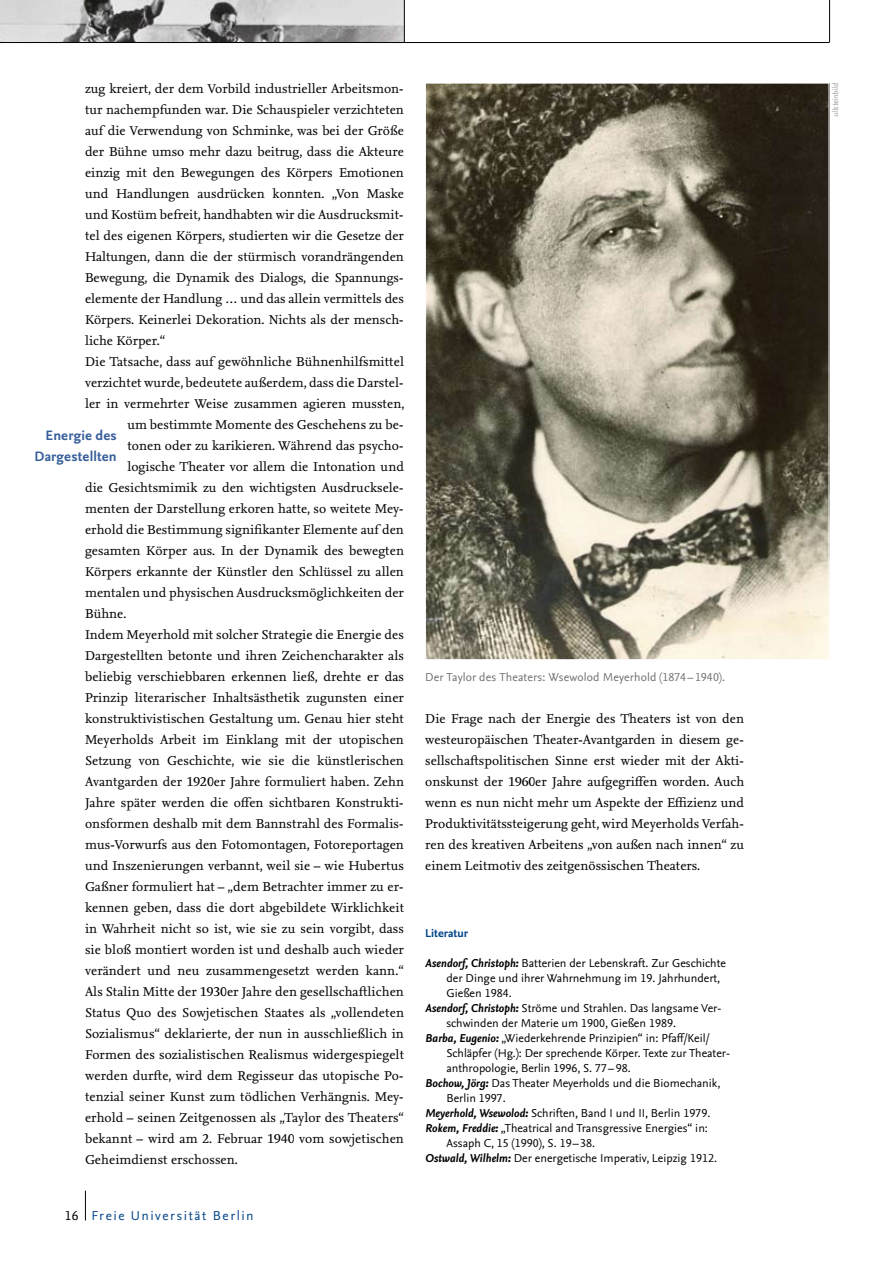
<style>
.page{position:relative;width:893px;height:1263px;background:#fff}
.page>*{position:absolute;margin:0;border:0;box-sizing:border-box;transform-origin:0 0}
.t1{font:700 14.25px/21px "Nexus Sans OT";letter-spacing:.01em;color:#365e9b;text-align:right}
.t2{font:13.5px "Nexus Sans OT";letter-spacing:.115em;color:#004489}
.t3{font:13.35px/21px "Nexus Serif TF";letter-spacing:.005em;color:#000;text-align:justify}
.t4{font:12px "Nexus Sans OT";color:#000}
.t5{font:12px "Nexus Sans OT";letter-spacing:.01em;color:#707173}
.t6{font:700 12px "Nexus Sans OT";color:#004489}
.t7{font:italic 8.25px "Nexus Sans OT";color:#9c9d9f}
.s1{color:#000}
.s2{font-weight:700;font-style:italic}
</style>
<div class="page">
<img style="left:427px;top:85px;width:400px;height:573px">
<img style="left:0;top:0;width:404px;height:42px">
<hr style="left:0;top:42px;width:829px;height:1px;background:#000">
<hr style="left:404px;top:0;width:1px;height:43px;background:#000">
<hr style="left:829px;top:0;width:1px;height:43px;background:#000">
<svg style="left:85px;top:1191px;width:1px;height:29px"></svg>
<p class="t3" style="left:85px;top:78px;width:320px">zug kreiert, der dem Vorbild industrieller Arbeitsmon-</p>
<p class="t3" style="left:85px;top:99px;width:320px">tur nachempfunden war. Die Schauspieler verzichteten</p>
<p class="t3" style="left:85px;top:120px;width:320px">auf die Verwendung von Schminke, was bei der Größe</p>
<p class="t3" style="left:85px;top:141px;width:320px">der Bühne umso mehr dazu beitrug, dass die Akteure</p>
<p class="t3" style="left:85px;top:162px;width:320px">einzig mit den Bewegungen des Körpers Emotionen</p>
<p class="t3" style="left:85px;top:183px;width:320px">und Handlungen ausdrücken konnten. „Von Maske</p>
<p class="t3" style="left:85px;top:204px;width:320px">und Kostüm befreit, handhabten wir die Ausdrucksmit-</p>
<p class="t3" style="left:85px;top:225px;width:320px">tel des eigenen Körpers, studierten wir die Gesetze der</p>
<p class="t3" style="left:85px;top:246px;width:320px">Haltungen, dann die der stürmisch vorandrängenden</p>
<p class="t3" style="left:85px;top:267px;width:319px">Bewegung, die Dynamik des Dialogs, die Spannungs-</p>
<p class="t3" style="left:85px;top:288px;width:320px">elemente der Handlung … und das allein vermittels des</p>
<p class="t3" style="left:85px;top:309px;width:320px">Körpers. Keinerlei Dekoration. Nichts als der mensch-</p>
<p class="t3" style="left:85px;top:330px;width:82px">liche Körper.“</p>
<p class="t3" style="left:85px;top:351px;width:320px">Die Tatsache, dass auf gewöhnliche Bühnenhilfsmittel</p>
<p class="t3" style="left:85px;top:372px;width:320px">verzichtet wurde, bedeutete außerdem, dass die Darstel-</p>
<p class="t3" style="left:85px;top:393px;width:321px">ler in vermehrter Weise zusammen agieren mussten,</p>
<p class="t3" style="left:127px;top:414px;width:278px">um bestimmte Momente des Geschehens zu be-</p>
<p class="t3" style="left:127px;top:435px;width:278px">tonen oder zu karikieren. Während das psycho-</p>
<p class="t3" style="left:127px;top:456px;width:278px">logische Theater vor allem die Intonation und</p>
<p class="t3" style="left:85px;top:477px;width:320px">die Gesichtsmimik zu den wichtigsten Ausdrucksele-</p>
<p class="t3" style="left:85px;top:498px;width:320px">menten der Darstellung erkoren hatte, so weitete Mey-</p>
<p class="t3" style="left:85px;top:519px;width:320px">erhold die Bestimmung signifikanter Elemente auf den</p>
<p class="t3" style="left:85px;top:540px;width:320px">gesamten Körper aus. In der Dynamik des bewegten</p>
<p class="t3" style="left:85px;top:561px;width:320px">Körpers erkannte der Künstler den Schlüssel zu allen</p>
<p class="t3" style="left:85px;top:582px;width:320px">mentalen und physischen Ausdrucksmöglichkeiten der</p>
<p class="t3" style="left:85px;top:603px;width:43px">Bühne.</p>
<p class="t3" style="left:85px;top:624px;width:320px">Indem Meyerhold mit solcher Strategie die Energie des</p>
<p class="t3" style="left:85px;top:645px;width:320px">Dargestellten betonte und ihren Zeichencharakter als</p>
<p class="t3" style="left:85px;top:666px;width:320px">beliebig verschiebbaren erkennen ließ, drehte er das</p>
<p class="t3" style="left:85px;top:687px;width:320px">Prinzip literarischer Inhaltsästhetik zugunsten einer</p>
<p class="t3" style="left:85px;top:708px;width:321px">konstruktivistischen Gestaltung um. Genau hier steht</p>
<p class="t3" style="left:85px;top:729px;width:320px">Meyerholds Arbeit im Einklang mit der utopischen</p>
<p class="t3" style="left:85px;top:750px;width:320px">Setzung von Geschichte, wie sie die künstlerischen</p>
<p class="t3" style="left:85px;top:771px;width:320px">Avantgarden der 1920er Jahre formuliert haben. Zehn</p>
<p class="t3" style="left:85px;top:792px;width:320px">Jahre später werden die offen sichtbaren Konstrukti-</p>
<p class="t3" style="left:85px;top:813px;width:320px">onsformen deshalb mit dem Bannstrahl des Formalis-</p>
<p class="t3" style="left:85px;top:834px;width:320px">mus-Vorwurfs aus den Fotomontagen, Fotoreportagen</p>
<p class="t3" style="left:85px;top:855px;width:320px">und Inszenierungen verbannt, weil sie – wie Hubertus</p>
<p class="t3" style="left:85px;top:876px;width:320px">Gaßner formuliert hat – „dem Betrachter immer zu er-</p>
<p class="t3" style="left:85px;top:897px;width:321px">kennen geben, dass die dort abgebildete Wirklichkeit</p>
<p class="t3" style="left:85px;top:918px;width:320px">in Wahrheit nicht so ist, wie sie zu sein vorgibt, dass</p>
<p class="t3" style="left:85px;top:939px;width:320px">sie bloß montiert worden ist und deshalb auch wieder</p>
<p class="t3" style="left:85px;top:960px;width:320px">verändert und neu zusammengesetzt werden kann.“</p>
<p class="t3" style="left:85px;top:981px;width:320px">Als Stalin Mitte der 1930er Jahre den gesellschaftlichen</p>
<p class="t3" style="left:85px;top:1002px;width:320px">Status Quo des Sowjetischen Staates als „vollendeten</p>
<p class="t3" style="left:85px;top:1023px;width:320px">Sozialismus“ deklarierte, der nun in ausschließlich in</p>
<p class="t3" style="left:85px;top:1044px;width:321px">Formen des sozialistischen Realismus widergespiegelt</p>
<p class="t3" style="left:85px;top:1065px;width:320px">werden durfte, wird dem Regisseur das utopische Po-</p>
<p class="t3" style="left:85px;top:1086px;width:320px">tenzial seiner Kunst zum tödlichen Verhängnis. Mey-</p>
<p class="t3" style="left:85px;top:1107px;width:320px">erhold – seinen Zeitgenossen als „Taylor des Theaters“</p>
<p class="t3" style="left:85px;top:1128px;width:320px">bekannt – wird am 2. Februar 1940 vom sowjetischen</p>
<p class="t3" style="left:85px;top:1149px;width:154px">Geheimdienst erschossen.</p>
<p class="t1" style="left:35px;top:424px;width:84px">Energie des<br>Dargestellten</p>
<p class="t2" style="left:65px;top:1207px;width:190px"><span class="s1">16</span> Freie Universität Berlin</p>
<p class="t5" style="left:425px;top:669px;width:301px">Der Taylor des Theaters: Wsewolod Meyerhold (1874 –1940).</p>
<p class="t3" style="left:425px;top:708px;width:320px">Die Frage nach der Energie des Theaters ist von den westeuropäischen Theater-Avantgarden in diesem ge&shy;sellschaftspolitischen Sinne erst wieder mit der Akti&shy;onskunst der 1960er Jahre aufgegriffen worden. Auch wenn es nun nicht mehr um Aspekte der Effizienz und Produktivitätssteigerung geht, wird Meyerholds Verfah&shy;ren des kreativen Arbeitens „von außen nach innen“ zu einem Leitmotiv des zeitgenössischen Theaters.</p>
<p class="t6" style="left:425px;top:926px;width:44px">Literatur</p>
<p class="t4" style="left:425px;top:956px;width:302px"><span class="s2">Asendorf, Christoph:</span> Batterien der Lebenskraft. Zur Geschichte</p>
<p class="t4" style="left:446px;top:971px;width:275px">der Dinge und ihrer Wahrnehmung im 19. Jahrhundert,</p>
<p class="t4" style="left:446px;top:986px;width:67px">Gießen 1984.</p>
<p class="t4" style="left:425px;top:1001px;width:298px"><span class="s2">Asendorf, Christoph:</span> Ströme und Strahlen. Das langsame Ver-</p>
<p class="t4" style="left:446px;top:1016px;width:231px">schwinden der Materie um 1900, Gießen 1989.</p>
<p class="t4" style="left:425px;top:1031px;width:286px"><span class="s2">Barba, Eugenio:</span> „Wiederkehrende Prinzipien“ in: Pfaff/Keil/</p>
<p class="t4" style="left:446px;top:1046px;width:285px">Schläpfer (Hg.): Der sprechende Körper. Texte zur Theater-</p>
<p class="t4" style="left:446px;top:1061px;width:186px">anthropologie, Berlin 1996, S. 77–98.</p>
<p class="t4" style="left:425px;top:1076px;width:297px"><span class="s2">Bochow, Jörg:</span> Das Theater Meyerholds und die Biomechanik,</p>
<p class="t4" style="left:446px;top:1091px;width:61px">Berlin 1997.</p>
<p class="t4" style="left:425px;top:1106px;width:287px"><span class="s2">Meyerhold, Wsewolod:</span> Schriften, Band I und II, Berlin 1979.</p>
<p class="t4" style="left:425px;top:1121px;width:284px"><span class="s2">Rokem, Freddie:</span> „Theatrical and Transgressive Energies“ in:</p>
<p class="t4" style="left:446px;top:1136px;width:150px">Assaph C, 15 (1990), S. 19– 38.</p>
<p class="t4" style="left:425px;top:1151px;width:293px"><span class="s2">Ostwald, Wilhelm:</span> Der energetische Imperativ, Leipzig 1912.</p>
<p class="t7" style="left:830px;top:117px;width:36px;rotate:-90deg">ullsteinbild</p>
</div>
